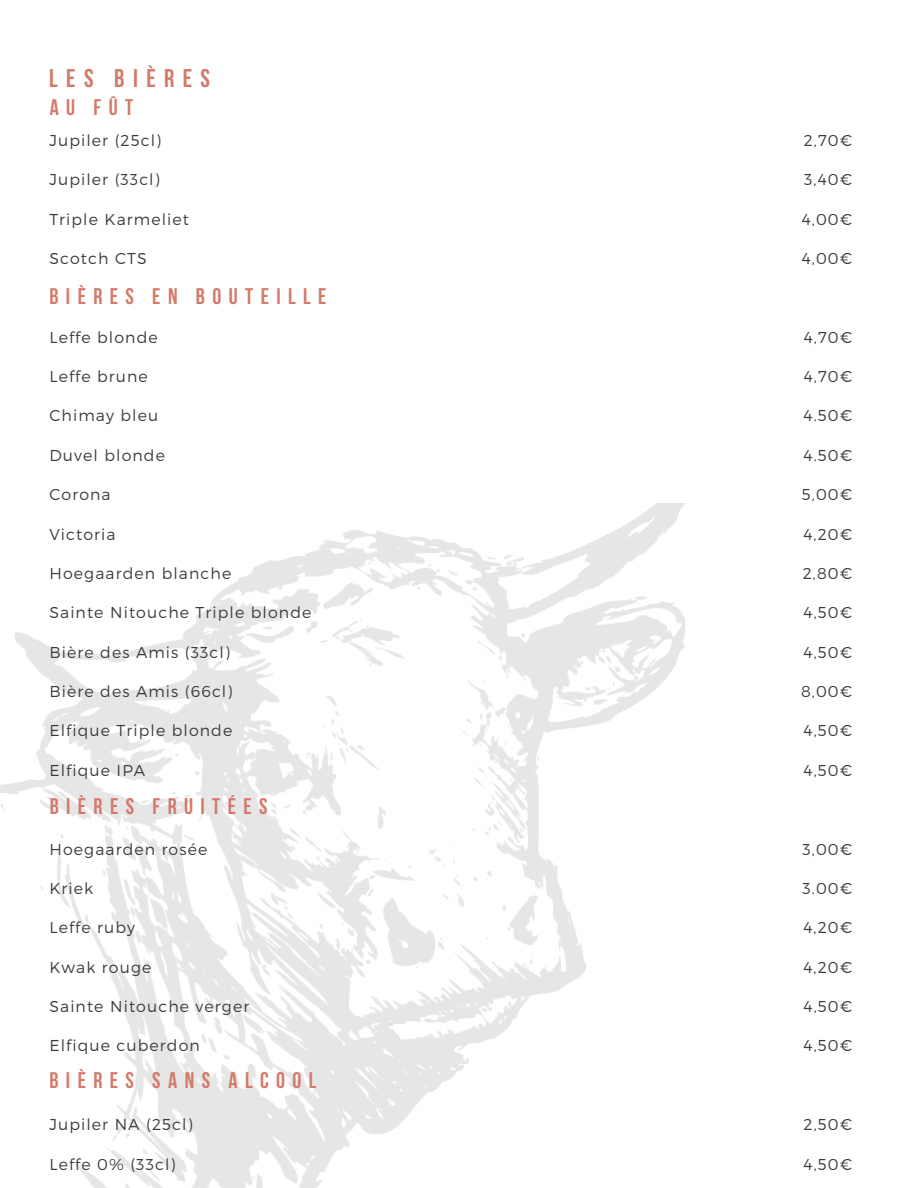
<style>
.page{position:relative;width:918px;height:1188px;background:#fff}
.page>*{position:absolute;margin:0;border:0;box-sizing:border-box;transform-origin:0 0}
.t1{font:700 25.5px "Bebas Neue";letter-spacing:.33em;color:#d37a6a}
.t2{font:700 22.5px "Bebas Neue";letter-spacing:.33em;color:#d37a6a}
.t3{font:300 15.75px "Montserrat";letter-spacing:.07em;color:#3d3d3d}
</style>
<div class="page">
<img style="left:0;top:504px;width:685px;height:684px">
<h1 class="t1" style="left:49px;top:68px;width:162px">LES BIÈRES</h1>
<h2 class="t2" style="left:50px;top:98px;width:85px">AU FÛT</h2>
<p class="t3" style="left:49px;top:130px;width:113px">Jupiler (25cl)</p>
<p class="t3" style="left:49px;top:169px;width:112px">Jupiler (33cl)</p>
<p class="t3" style="left:49px;top:209px;width:141px">Triple Karmeliet</p>
<p class="t3" style="left:49px;top:248px;width:99px">Scotch CTS</p>
<h2 class="t2" style="left:49px;top:287px;width:279px">BIÈRES EN BOUTEILLE</h2>
<p class="t3" style="left:49px;top:327px;width:110px">Leffe blonde</p>
<p class="t3" style="left:49px;top:366px;width:100px">Leffe brune</p>
<p class="t3" style="left:49px;top:406px;width:110px">Chimay bleu</p>
<p class="t3" style="left:49px;top:445px;width:117px">Duvel blonde</p>
<p class="t3" style="left:49px;top:484px;width:63px">Corona</p>
<p class="t3" style="left:49px;top:524px;width:68px">Victoria</p>
<p class="t3" style="left:49px;top:563px;width:183px">Hoegaarden blanche</p>
<p class="t3" style="left:49px;top:602px;width:263px">Sainte Nitouche Triple blonde</p>
<p class="t3" style="left:49px;top:642px;width:182px">Bière des Amis (33cl)</p>
<p class="t3" style="left:49px;top:681px;width:185px">Bière des Amis (66cl)</p>
<p class="t3" style="left:49px;top:721px;width:184px">Elfique Triple blonde</p>
<p class="t3" style="left:49px;top:760px;width:97px">Elfique IPA</p>
<h2 class="t2" style="left:50px;top:797px;width:219px">BIÈRES FRUITÉES</h2>
<p class="t3" style="left:49px;top:839px;width:159px">Hoegaarden rosée</p>
<p class="t3" style="left:49px;top:878px;width:45px">Kriek</p>
<p class="t3" style="left:49px;top:917px;width:87px">Leffe ruby</p>
<p class="t3" style="left:49px;top:957px;width:104px">Kwak rouge</p>
<p class="t3" style="left:49px;top:996px;width:201px">Sainte Nitouche verger</p>
<p class="t3" style="left:49px;top:1036px;width:152px">Elfique cuberdon</p>
<h2 class="t2" style="left:49px;top:1072px;width:269px">BIÈRES SANS ALCOOL</h2>
<p class="t3" style="left:49px;top:1114px;width:145px">Jupiler NA (25cl)</p>
<p class="t3" style="left:49px;top:1154px;width:128px">Leffe 0% (33cl)</p>
<p class="t3" style="left:804px;top:130px;width:50px">2,70€</p>
<p class="t3" style="left:804px;top:169px;width:50px">3,40€</p>
<p class="t3" style="left:802px;top:209px;width:52px">4,00€</p>
<p class="t3" style="left:802px;top:248px;width:52px">4,00€</p>
<p class="t3" style="left:804px;top:327px;width:50px">4,70€</p>
<p class="t3" style="left:804px;top:366px;width:50px">4,70€</p>
<p class="t3" style="left:804px;top:406px;width:50px">4.50€</p>
<p class="t3" style="left:804px;top:445px;width:50px">4.50€</p>
<p class="t3" style="left:802px;top:484px;width:52px">5,00€</p>
<p class="t3" style="left:803px;top:524px;width:51px">4,20€</p>
<p class="t3" style="left:803px;top:563px;width:51px">2,80€</p>
<p class="t3" style="left:804px;top:602px;width:50px">4,50€</p>
<p class="t3" style="left:804px;top:642px;width:50px">4,50€</p>
<p class="t3" style="left:801px;top:681px;width:53px">8,00€</p>
<p class="t3" style="left:804px;top:721px;width:50px">4,50€</p>
<p class="t3" style="left:804px;top:760px;width:50px">4,50€</p>
<p class="t3" style="left:803px;top:839px;width:51px">3,00€</p>
<p class="t3" style="left:802px;top:878px;width:51px">3.00€</p>
<p class="t3" style="left:803px;top:917px;width:51px">4,20€</p>
<p class="t3" style="left:803px;top:957px;width:51px">4,20€</p>
<p class="t3" style="left:804px;top:996px;width:50px">4,50€</p>
<p class="t3" style="left:804px;top:1036px;width:50px">4,50€</p>
<p class="t3" style="left:804px;top:1114px;width:50px">2,50€</p>
<p class="t3" style="left:804px;top:1154px;width:50px">4,50€</p>
</div>
